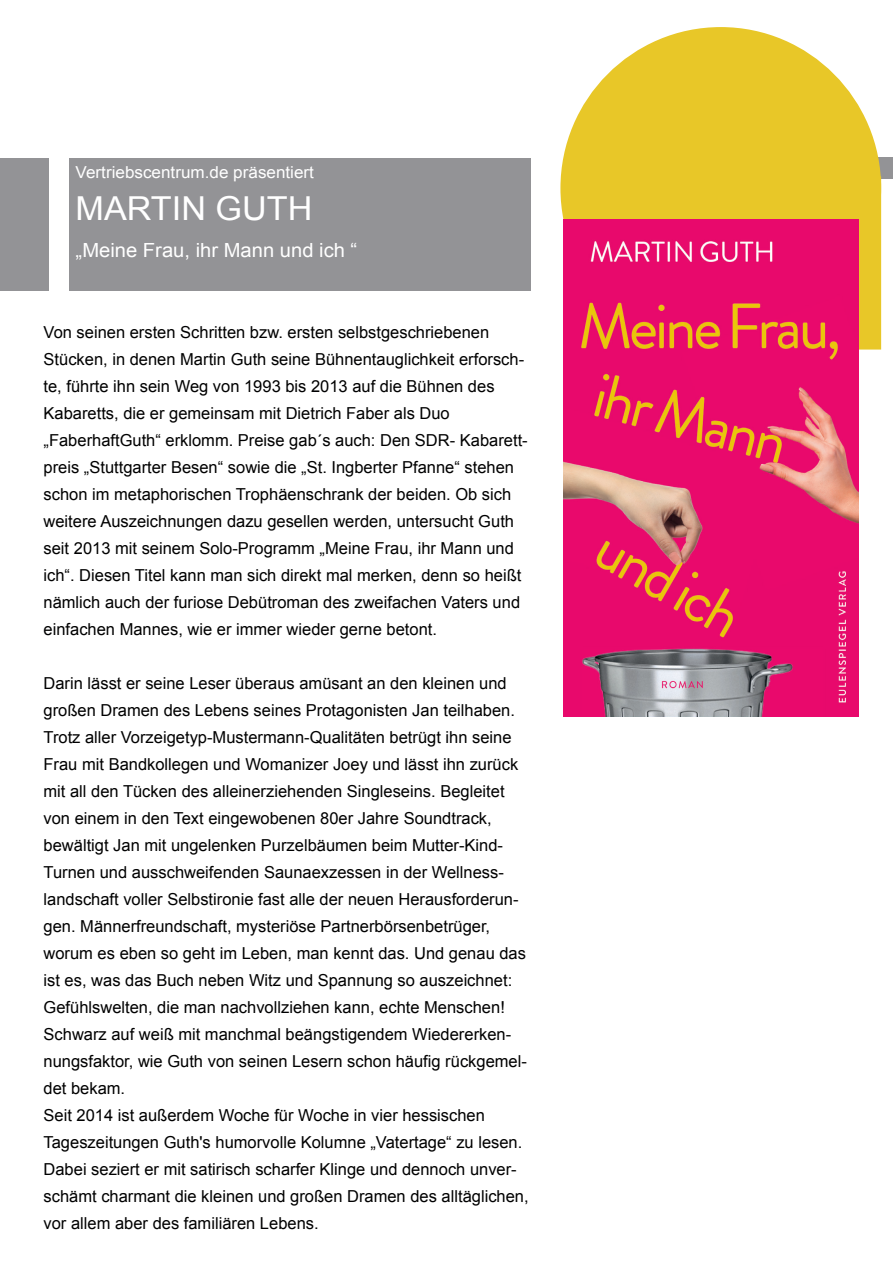
<style>
.page{position:relative;width:893px;height:1263px;background:#fff}
.page>*{position:absolute;margin:0;border:0;box-sizing:border-box;transform-origin:0 0}
.t1{font:33px "Arial";color:#fff;scale:1.04 1}
.t2{font:19.5px "Arial";color:#fff;scale:1.04 1}
.t3{font:16.5px/27px "Arial";color:#000001}
.t4{font:16.5px "Arial";color:#fff;scale:1.04 1}
</style>
<div class="page">
<div style="left:0;top:158px;width:48px;height:132px;background:#939396"></div>
<div style="left:70px;top:158px;width:461px;height:132px;background:#939396"></div>
<div style="left:805px;top:157px;width:88px;height:22px;background:#939396"></div>
<svg style="left:859px;top:122px;width:22px;height:228px;background:#e9cc3f"></svg>
<div style="left:560px;top:27px;width:321px;height:322px;background:#e8c728;border-radius:50%"></div>
<img style="left:563px;top:220px;width:296px;height:496px">
<p class="t4" style="left:76px;top:161px;width:231px">Vertriebscentrum.de präsentiert</p>
<p class="t1" style="left:76px;top:187px;width:229px">MARTIN GUTH</p>
<p class="t2" style="left:76px;top:238px;width:272px">„Meine Frau, ihr Mann und ich “</p>
<p class="t3" style="left:44px;top:319px;width:486px">Von seinen ersten Schritten bzw. ersten selbstgeschriebenen Stücken, in denen Martin Guth seine Bühnentauglichkeit erforsch&shy;te, führte ihn sein Weg von 1993 bis 2013 auf die Bühnen des Kabaretts, die er gemeinsam mit Dietrich Faber als Duo „FaberhaftGuth“ erklomm. Preise gab´s auch: Den SDR- Kabarett&shy;preis „Stuttgarter Besen“ sowie die „St. Ingberter Pfanne“ stehen schon im metaphorischen Trophäenschrank der beiden. Ob sich weitere Auszeichnungen dazu gesellen werden, untersucht Guth seit 2013 mit seinem Solo-Programm „Meine Frau, ihr Mann und ich“. Diesen Titel kann man sich direkt mal merken, denn so heißt nämlich auch der furiose Debütroman des zweifachen Vaters und einfachen Mannes, wie er immer wieder gerne betont.</p>
<p class="t3" style="left:44px;top:670px;width:487px">Darin lässt er seine Leser überaus amüsant an den kleinen und großen Dramen des Lebens seines Protagonisten Jan teilhaben.<br>Trotz aller Vorzeigetyp-Mustermann-Qualitäten betrügt ihn seine Frau mit Bandkollegen und Womanizer Joey und lässt ihn zurück mit all den Tücken des alleinerziehenden Singleseins. Begleitet von einem in den Text eingewobenen 80er Jahre Soundtrack, bewältigt Jan mit ungelenken Purzelbäumen beim Mutter-Kind-Turnen und ausschweifenden Saunaexzessen in der Wellness&shy;landschaft voller Selbstironie fast alle der neuen Herausforderun&shy;gen. Männerfreundschaft, mysteriöse Partnerbörsenbetrüger, worum es eben so geht im Leben, man kennt das. Und genau das ist es, was das Buch neben Witz und Spannung so auszeichnet:<br>Gefühlswelten, die man nachvollziehen kann, echte Menschen!<br>Schwarz auf weiß mit manchmal beängstigendem Wiedererken&shy;nungsfaktor, wie Guth von seinen Lesern schon häufig rückgemel&shy;det bekam.<br>Seit 2014 ist außerdem Woche für Woche in vier hessischen Tageszeitungen Guth's humorvolle Kolumne „Vatertage“ zu lesen.<br>Dabei seziert er mit satirisch scharfer Klinge und dennoch unver&shy;schämt charmant die kleinen und großen Dramen des alltäglichen, vor allem aber des familiären Lebens.</p>
</div>
